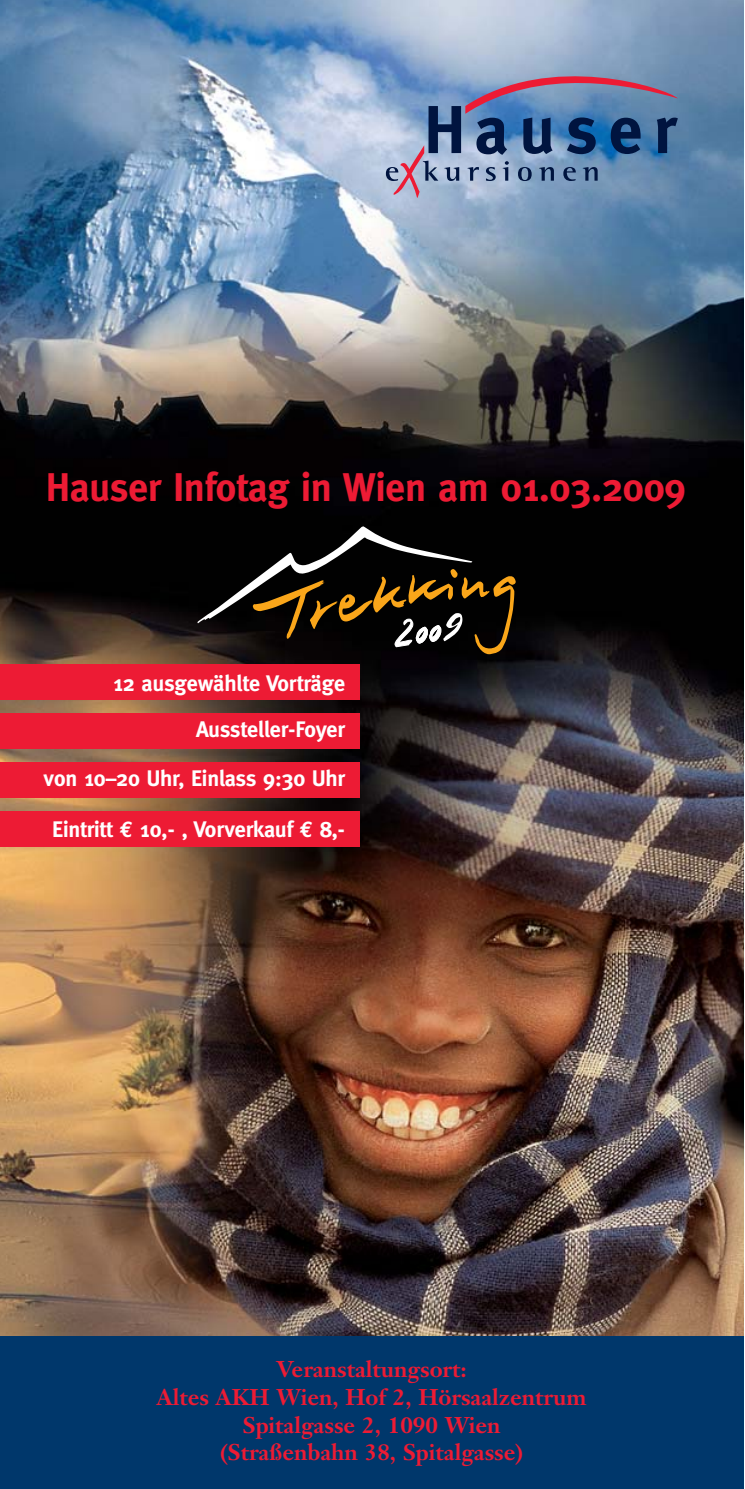
<style>
.page{position:relative;width:745px;height:1489px;background:#fff}
.page>*{position:absolute;margin:0;border:0;box-sizing:border-box;transform-origin:0 0}
.t1{font:700 40px "Meta";letter-spacing:-.005em;color:#ed1b34}
.t2{font:700 22.5px/27.5px "Janson Text";color:#ed1b34;text-align:center}
.t3{font:700 22.5px/46.2px "Meta";letter-spacing:-.005em;color:#fff;text-align:right}
.s1{font-family:"Euro Mono"}
</style>
<div class="page">
<img style="left:0;top:1px;width:742px;height:1335px">
<svg style="left:385px;top:76px;width:292px;height:122px;background:#6e84aa"></svg>
<div style="left:0;top:1336px;width:742px;height:152px;background:#00376b"></div>
<div style="left:0;top:762px;width:359px;height:35px;background:#ed1b34"></div>
<div style="left:0;top:664px;width:359px;height:35px;background:#ed1b34"></div>
<div style="left:0;top:713px;width:359px;height:35px;background:#ed1b34"></div>
<div style="left:0;top:810px;width:359px;height:36px;background:#ed1b34"></div>
<svg style="left:197px;top:526px;width:318px;height:128px;background:#261f14"></svg>
<h1 class="t1" style="left:46px;top:469px;width:641px">Hauser Infotag in Wien am 01.03.2009</h1>
<p class="t3" style="left:113px;top:661px;width:233px">12 ausgewählte Vorträge<br>Aussteller-Foyer</p>
<p class="t3" style="left:44px;top:756px;width:303px">von 10–20 Uhr, Einlass 9:30 Uhr</p>
<p class="t3" style="left:52px;top:807px;width:294px">Eintritt <span class="s1">€</span> 10,- , Vorverkauf <span class="s1">€</span> 8,-</p>
<p class="t2" style="left:157px;top:1357px;width:431px">Veranstaltungsort:<br>Altes AKH Wien, Hof 2, Hörsaalzentrum<br>Spitalgasse 2, 1090 Wien<br>(Straßenbahn 38, Spitalgasse)</p>
</div>
